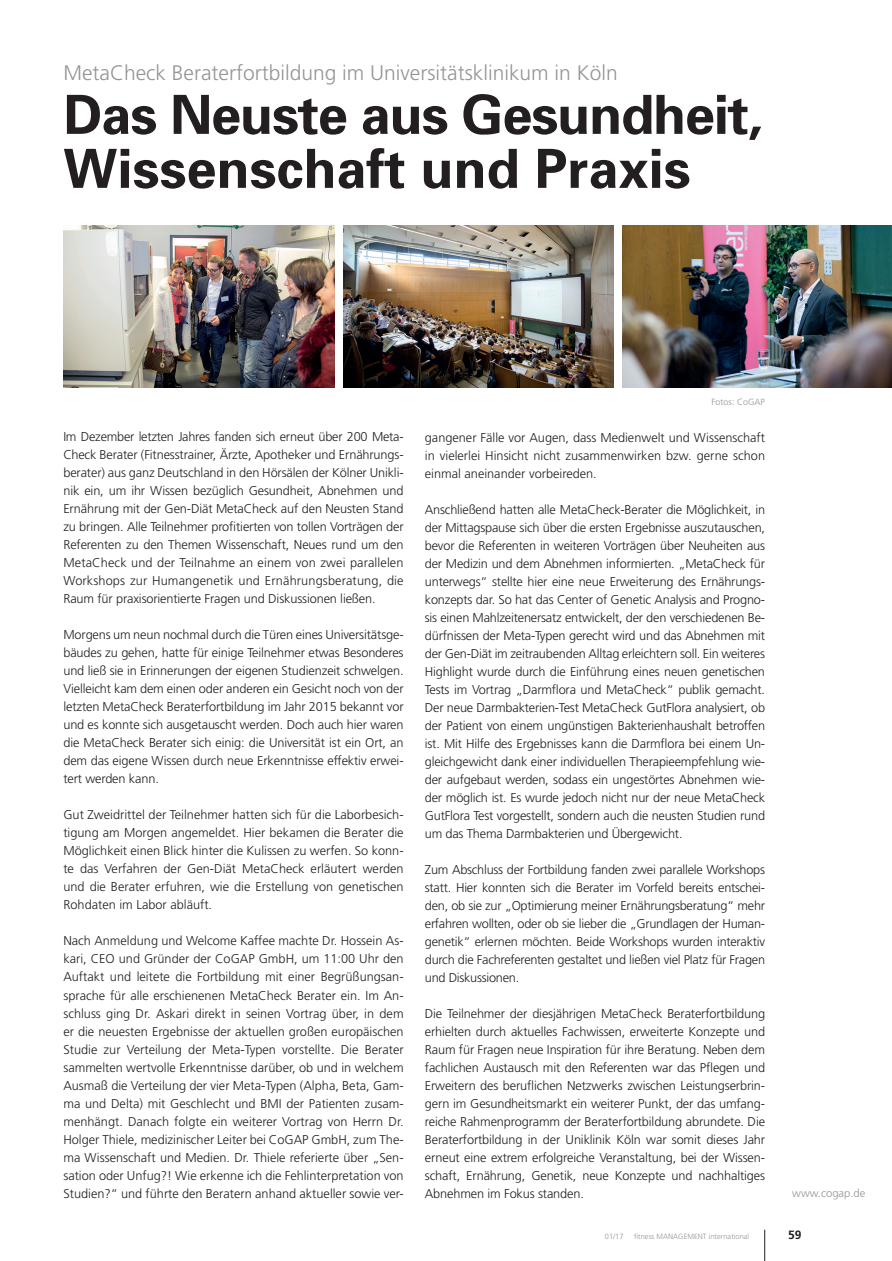
<style>
.page{position:relative;width:892px;height:1261px;background:#fff}
.page>*{position:absolute;margin:0;border:0;box-sizing:border-box;transform-origin:0 0}
.t1{font:700 54px/54px "Univers";letter-spacing:-.01em;color:#231f20}
.t2{font:300 21px "Frutiger";color:#939598}
.t3{font:300 12.75px/18px "Frutiger";letter-spacing:-.01em;color:#231f20;text-align:justify}
.t4{font:700 12px "Frutiger";color:#231f20}
.t5{font:300 11.25px "Frutiger";color:#939598}
.t6{font:300 9px "Frutiger";color:#939598}
.t7{font:300 7.5px "Frutiger";color:#939598}
</style>
<div class="page">
<hr style="left:764px;top:1230px;width:1px;height:31px;background:#231f20">
<img style="left:63px;top:225px;width:271px;height:162px">
<img style="left:623px;top:225px;width:269px;height:162px">
<img style="left:343px;top:225px;width:270px;height:162px">
<h2 class="t2" style="left:63px;top:61px;width:556px">MetaCheck Beraterfortbildung im Universitätsklinikum in Köln</h2>
<h1 class="t1" style="left:63px;top:86px;width:701px">Das Neuste aus Gesundheit,<br>Wissenschaft und Praxis</h1>
<p class="t3" style="left:63px;top:428px;width:342px">Im Dezember letzten Jahres fanden sich erneut über 200 Meta-Check Berater (Fitnesstrainer, Ärzte, Apotheker und Ernährungs&shy;berater) aus ganz Deutschland in den Hörsälen der Kölner Unikli&shy;nik ein, um ihr Wissen bezüglich Gesundheit, Abnehmen und Ernährung mit der Gen-Diät MetaCheck auf den Neusten Stand zu bringen. Alle Teilnehmer profitierten von tollen Vorträgen der Referenten zu den Themen Wissenschaft, Neues rund um den MetaCheck und der Teilnahme an einem von zwei parallelen Workshops zur Humangenetik und Ernährungsberatung, die Raum für praxisorientierte Fragen und Diskussionen ließen.</p>
<p class="t3" style="left:63px;top:626px;width:342px">Morgens um neun nochmal durch die Türen eines Universitätsge&shy;bäudes zu gehen, hatte für einige Teilnehmer etwas Besonderes und ließ sie in Erinnerungen der eigenen Studienzeit schwelgen.<br>Vielleicht kam dem einen oder anderen ein Gesicht noch von der letzten MetaCheck Beraterfortbildung im Jahr 2015 bekannt vor und es konnte sich ausgetauscht werden. Doch auch hier waren die MetaCheck Berater sich einig: die Universität ist ein Ort, an dem das eigene Wissen durch neue Erkenntnisse effektiv erwei&shy;tert werden kann.</p>
<p class="t3" style="left:63px;top:806px;width:342px">Gut Zweidrittel der Teilnehmer hatten sich für die Laborbesich&shy;tigung am Morgen angemeldet. Hier bekamen die Berater die Möglichkeit einen Blick hinter die Kulissen zu werfen. So konn&shy;te das Verfahren der Gen-Diät MetaCheck erläutert werden und die Berater erfuhren, wie die Erstellung von genetischen Rohdaten im Labor abläuft.</p>
<p class="t3" style="left:63px;top:932px;width:342px">Nach Anmeldung und Welcome Kaffee machte Dr. Hossein As&shy;kari, CEO und Gründer der CoGAP GmbH, um 11:00 Uhr den Auftakt und leitete die Fortbildung mit einer Begrüßungsan&shy;sprache für alle erschienenen MetaCheck Berater ein. Im An&shy;schluss ging Dr. Askari direkt in seinen Vortrag über, in dem er die neuesten Ergebnisse der aktuellen großen europäischen Studie zur Verteilung der Meta-Typen vorstellte. Die Berater sammelten wertvolle Erkenntnisse darüber, ob und in welchem Ausmaß die Verteilung der vier Meta-Typen (Alpha, Beta, Gam&shy;ma und Delta) mit Geschlecht und BMI der Patienten zusam&shy;menhängt. Danach folgte ein weiterer Vortrag von Herrn Dr.<br>Holger Thiele, medizinischer Leiter bei CoGAP GmbH, zum The&shy;ma Wissenschaft und Medien. Dr. Thiele referierte über „Sen&shy;sation oder Unfug?! Wie erkenne ich die Fehlinterpretation von Studien?“ und führte den Beratern anhand aktueller sowie ver-</p>
<p class="t6" style="left:711px;top:397px;width:55px">Fotos: CoGAP</p>
<p class="t3" style="left:425px;top:428px;width:342px">gangener Fälle vor Augen, dass Medienwelt und Wissenschaft in vielerlei Hinsicht nicht zusammenwirken bzw. gerne schon einmal aneinander vorbeireden.</p>
<p class="t3" style="left:425px;top:500px;width:342px">Anschließend hatten alle MetaCheck-Berater die Möglichkeit, in der Mittagspause sich über die ersten Ergebnisse auszutauschen, bevor die Referenten in weiteren Vorträgen über Neuheiten aus der Medizin und dem Abnehmen informierten. „MetaCheck für unterwegs“ stellte hier eine neue Erweiterung des Ernährungs&shy;konzepts dar. So hat das Center of Genetic Analysis and Progno&shy;sis einen Mahlzeitenersatz entwickelt, der den verschiedenen Be&shy;dürfnissen der Meta-Typen gerecht wird und das Abnehmen mit der Gen-Diät im zeitraubenden Alltag erleichtern soll. Ein weiteres Highlight wurde durch die Einführung eines neuen genetischen Tests im Vortrag „Darmflora und MetaCheck“ publik gemacht.<br>Der neue Darmbakterien-Test MetaCheck GutFlora analysiert, ob der Patient von einem ungünstigen Bakterienhaushalt betroffen ist. Mit Hilfe des Ergebnisses kann die Darmflora bei einem Un&shy;gleichgewicht dank einer individuellen Therapieempfehlung wie&shy;der aufgebaut werden, sodass ein ungestörtes Abnehmen wie&shy;der möglich ist. Es wurde jedoch nicht nur der neue MetaCheck GutFlora Test vorgestellt, sondern auch die neusten Studien rund um das Thema Darmbakterien und Übergewicht.</p>
<p class="t3" style="left:425px;top:860px;width:342px">Zum Abschluss der Fortbildung fanden zwei parallele Workshops statt. Hier konnten sich die Berater im Vorfeld bereits entschei&shy;den, ob sie zur „Optimierung meiner Ernährungsberatung“ mehr erfahren wollten, oder ob sie lieber die „Grundlagen der Human&shy;genetik“ erlernen möchten. Beide Workshops wurden interaktiv durch die Fachreferenten gestaltet und ließen viel Platz für Fragen und Diskussionen.</p>
<p class="t3" style="left:425px;top:1004px;width:342px">Die Teilnehmer der diesjährigen MetaCheck Beraterfortbildung erhielten durch aktuelles Fachwissen, erweiterte Konzepte und Raum für Fragen neue Inspiration für ihre Beratung. Neben dem fachlichen Austausch mit den Referenten war das Pflegen und Erweitern des beruflichen Netzwerks zwischen Leistungserbrin&shy;gern im Gesundheitsmarkt ein weiterer Punkt, der das umfang&shy;reiche Rahmenprogramm der Beraterfortbildung abrundete. Die Beraterfortbildung in der Uniklinik Köln war somit dieses Jahr erneut eine extrem erfolgreiche Veranstaltung, bei der Wissen&shy;schaft, Ernährung, Genetik, neue Konzepte und nachhaltiges Abnehmen im Fokus standen.</p>
<p class="t5" style="left:792px;top:1187px;width:75px">www.cogap.de</p>
<p class="t7" style="left:605px;top:1232px;width:20px">01/17</p>
<p class="t7" style="left:634px;top:1232px;width:117px">fitness MANAGEMENT international</p>
<p class="t4" style="left:788px;top:1228px;width:15px">59</p>
</div>
